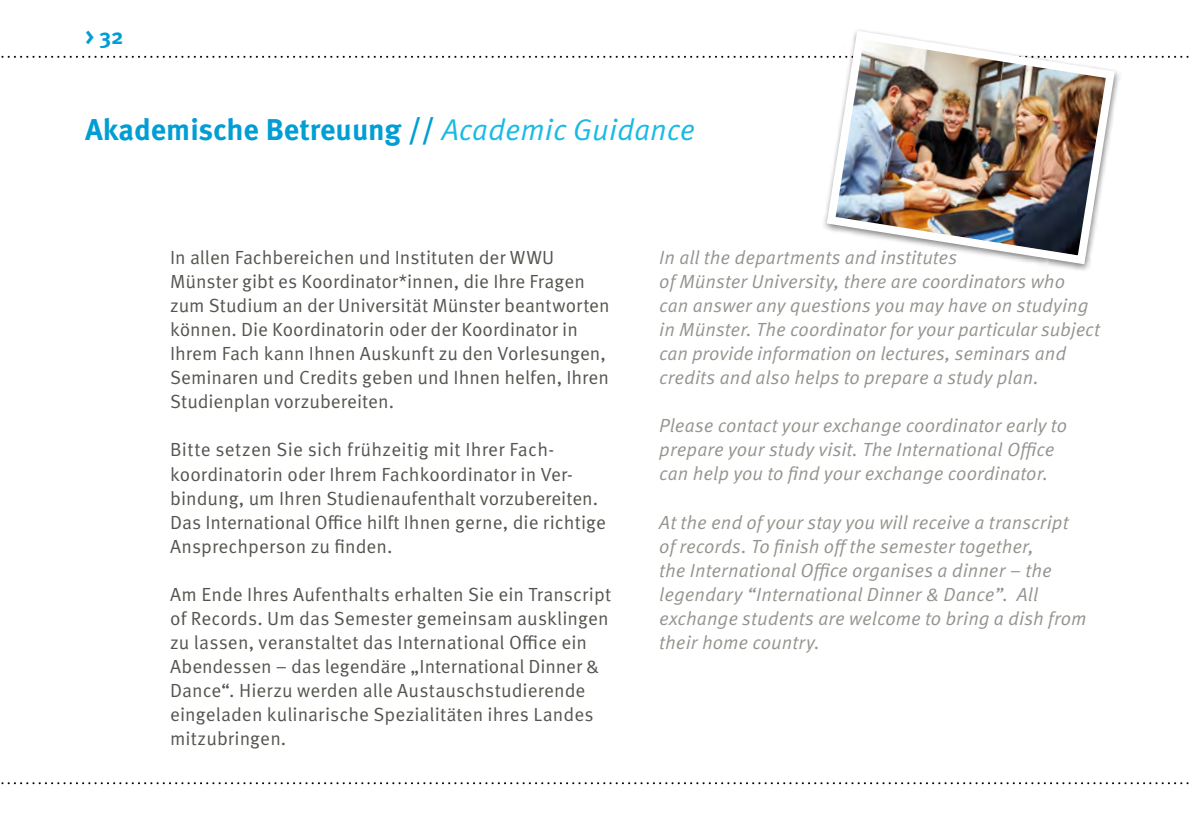
<style>
.page{position:relative;width:1191px;height:840px;background:#fff}
.page>*{position:absolute;margin:0;border:0;box-sizing:border-box;transform-origin:0 0}
.t1{font:700 30px "Meta OT";letter-spacing:-.005em;color:#009ed4}
.t2{font:700 22px "Meta OT";color:#009ed4}
.t3{font:19px/24px "Meta OT";color:#55544f}
.t4{font:italic 19px/24px "Meta OT";color:#94948f}
.s1{font-weight:400;font-style:italic;color:#19bae4}
</style>
<div class="page">
<svg style="left:1px;top:56px;width:1188px;height:2px"></svg>
<svg style="left:1px;top:782px;width:1188px;height:1px"></svg>
<div style="left:821px;top:28px;width:300px;height:244px;background:#fff"></div>
<img style="left:822px;top:30px;width:297px;height:238px">
<p class="t2" style="left:85px;top:22px;width:40px">&gt; 32</p>
<h1 class="t1" style="left:85px;top:110px;width:611px">Akademische Betreuung // <span class="s1">Academic Guidance</span></h1>
<p class="t3" style="left:170px;top:246px;width:441px">In allen Fachbereichen und Instituten der WWU Münster gibt es Koordinator*innen, die Ihre Fragen zum Studium an der Universität Münster beantworten können. Die Koordinatorin oder der Koordinator in Ihrem Fach kann Ihnen Auskunft zu den Vorlesungen, Seminaren und Credits geben und Ihnen helfen, Ihren Studienplan vorzubereiten.</p>
<p class="t3" style="left:170px;top:438px;width:437px">Bitte setzen Sie sich frühzeitig mit Ihrer Fach&shy;koordinatorin oder Ihrem Fachkoordinator in Ver&shy;bindung, um Ihren Studienaufenthalt vorzubereiten.<br>Das International Office hilft Ihnen gerne, die richtige Ansprechperson zu finden.</p>
<p class="t3" style="left:170px;top:582px;width:442px">Am Ende Ihres Aufenthalts erhalten Sie ein Transcript of Records. Um das Semester gemeinsam ausklingen zu lassen, veranstaltet das International Office ein Abendessen – das legendäre „International Dinner &amp; Dance“. Hierzu werden alle Austauschstudierende eingeladen kulinarische Spezialitäten ihres Landes mitzubringen.</p>
<p class="t4" style="left:659px;top:246px;width:442px">In all the departments and institutes<br>of Münster University, there are coordinators who<br>can answer any questions you may have on studying in Münster. The coordinator for your particular subject can provide information on lectures, seminars and credits and also helps to prepare a study plan.</p>
<p class="t4" style="left:659px;top:414px;width:409px">Please contact your exchange coordinator early to prepare your study visit. The International Office can help you to find your exchange coordinator.</p>
<p class="t4" style="left:659px;top:510px;width:429px">At the end of your stay you will receive a transcript of records. To finish off the semester together,<br>the International Office organises a dinner – the legendary “International Dinner &amp; Dance”. All exchange students are welcome to bring a dish from their home country.</p>
</div>
